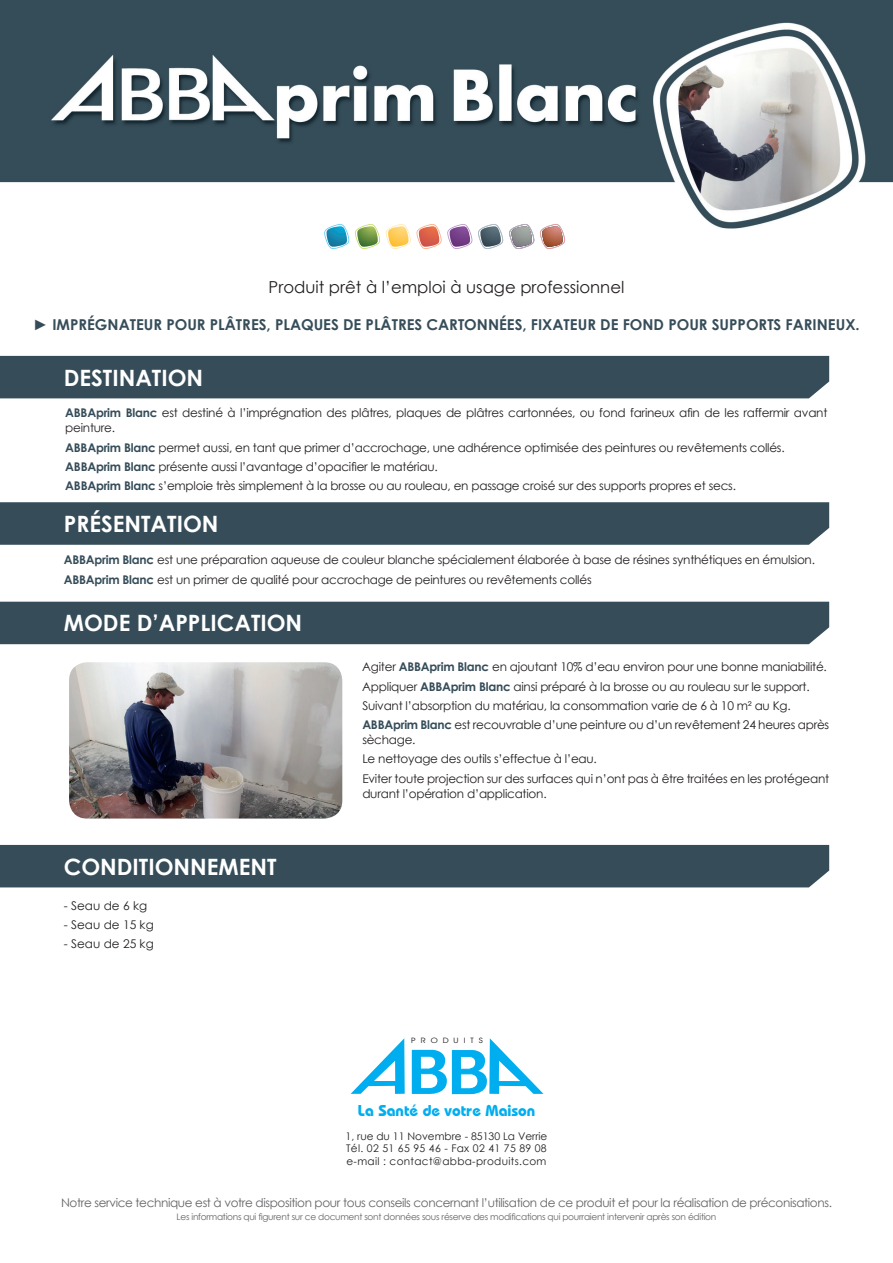
<style>
.page{position:relative;width:893px;height:1263px;background:#fff}
.page>*{position:absolute;margin:0;border:0;box-sizing:border-box;transform-origin:0 0}
.t1{font:700 22.5px "Century Gothic";color:#fff}
.t2{font:16.5px "Century Gothic";color:#231f20}
.t3{font:700 15.75px "Bauhaus IT Cby BT";color:#00aeef}
.t4{font:700 15px "Century Gothic";color:#364d59}
.t5{font:12px/19.2px "Century Gothic";letter-spacing:-.02em;color:#231f20}
.t6{font:12px "Century Gothic";letter-spacing:-.03em;color:#636366}
.t7{font:12px "Century Gothic";color:#231f20}
.t8{font:10.5px/12.6px "Century Gothic";letter-spacing:.03em;color:#231f20;text-align:justify}
.t9{font:9px "Century Gothic";letter-spacing:-.03em;color:#636366}
.t10{font:7.5px "Avant Garde IT Cby BT";letter-spacing:.565em;color:#231f20;scale:1.19 1}
.s1{font-weight:700;color:#364d59}
</style>
<div class="page">
<img style="left:0;top:0;width:893px;height:242px">
<div style="left:0;top:356px;width:829px;height:42px;background:#364d59"></div>
<svg style="left:355px;top:224px;width:25px;height:25px"></svg>
<svg style="left:509px;top:224px;width:25px;height:25px"></svg>
<svg style="left:540px;top:224px;width:25px;height:25px"></svg>
<svg style="left:386px;top:224px;width:117px;height:25px"></svg>
<svg style="left:324px;top:224px;width:25px;height:25px"></svg>
<div style="left:0;top:502px;width:829px;height:43px;background:#364d59"></div>
<div style="left:0;top:602px;width:829px;height:42px;background:#364d59"></div>
<div style="left:0;top:845px;width:829px;height:42px;background:#364d59"></div>
<svg style="left:351px;top:1038px;width:54px;height:56px"></svg>
<svg style="left:412px;top:1038px;width:131px;height:57px"></svg>
<img style="left:69px;top:662px;width:273px;height:156px">
<h2 class="t2" style="left:269px;top:276px;width:357px">Produit prêt à l’emploi à usage professionnel</h2>
<p class="t4" style="left:33px;top:313px;width:828px">► IMPRÉGNATEUR POUR PLÂTRES, PLAQUES DE PLÂTRES CARTONNÉES, FIXATEUR DE FOND POUR SUPPORTS FARINEUX.</p>
<h1 class="t1" style="left:64px;top:360px;width:141px">DESTINATION</h1>
<p class="t5" style="left:65px;top:405px;width:764px;line-height:15px"><span class="s1">ABBAPRIM BLANC</span> est destiné à l’imprégnation des plâtres, plaques de plâtres cartonnées, ou fond farineux afin de les raffermir avant peinture.</p>
<p class="t5" style="left:65px;top:437px;width:721px"><span class="s1">ABBAPRIM BLANC</span> permet aussi, en tant que primer d’accrochage, une adhérence optimisée des peintures ou revêtements collés.<br><span class="s1">ABBAPRIM BLANC</span> présente aussi l’avantage d’opacifier le matériau.<br><span class="s1">ABBAPRIM BLANC</span> s’emploie très simplement à la brosse ou au rouleau, en passage croisé sur des supports propres et secs.</p>
<h1 class="t1" style="left:64px;top:506px;width:51px">PRÉSENTAT</h1>
<h1 class="t1" style="left:177px;top:506px;width:24px">ION</h1>
<p class="t5" style="left:64px;top:550px;width:753px"><span class="s1">ABBAPRIM BLANC</span> est une préparation aqueuse de couleur blanche spécialement élaborée à base de résines synthétiques en émulsion.<br><span class="s1">ABBAPRIM BLANC</span> est un primer de qualité pour accrochage de peintures ou revêtements collés</p>
<h1 class="t1" style="left:64px;top:606px;width:18px">MODE</h1>
<h1 class="t1" style="left:137px;top:606px;width:36px">D’APPL</h1>
<h1 class="t1" style="left:210px;top:606px;width:22px">ICAT</h1>
<h1 class="t1" style="left:260px;top:606px;width:24px">ION</h1>
<h1 class="t1" style="left:64px;top:849px;width:214px">CONDITIONNEMENT</h1>
<p class="t5" style="left:64px;top:896px;width:85px">- Seau de 6 kg</p>
<p class="t7" style="left:64px;top:916px;width:91px">- Seau de 15 kg</p>
<p class="t7" style="left:64px;top:936px;width:91px">- Seau de 25 kg</p>
<p class="t5" style="left:362px;top:657px;width:468px">Agiter <span class="s1">ABBAPRIM BLANC</span> en ajoutant 10% d’eau environ pour une bonne maniabilité.<br>Appliquer <span class="s1">ABBAPRIM BLANC</span> ainsi préparé à la brosse ou au rouleau sur le support.<br>Suivant l’absorption du matériau, la consommation varie de 6 à 10 m² au Kg.<br><span class="s1">ABBAPRIM BLANC</span> est recouvrable d’une peinture ou d’un revêtement 24 heures après</p>
<p class="t5" style="left:362px;top:730px;width:468px">sèchage.<br>Le nettoyage des outils s’effectue à l’eau.<br>Eviter toute projection sur des surfaces qui n’ont pas à être traitées en les protégeant</p>
<p class="t5" style="left:362px;top:783px;width:186px">durant l’opération d’application.</p>
<p class="t10" style="left:411px;top:1035px;width:62px">PRODUITS</p>
<h3 class="t3" style="left:358px;top:1101px;width:179px">La Santé de votre Maison</h3>
<p class="t8" style="left:346px;top:1129px;width:203px">1, rue du 11 Novembre - 85130 La Verrie Tél. 02 51 65 95 46 - Fax 02 41 75 89 08 e-mail : contact@abba-produits.com</p>
<p class="t6" style="left:61px;top:1194px;width:772px">Notre service technique est à votre disposition pour tous conseils concernant l’utilisation de ce produit et pour la réalisation de préconisations.</p>
<p class="t9" style="left:177px;top:1210px;width:541px">Les informations qui figurent sur ce document sont données sous réserve des modifications qui pourraient intervenir après son édition</p>
</div>
